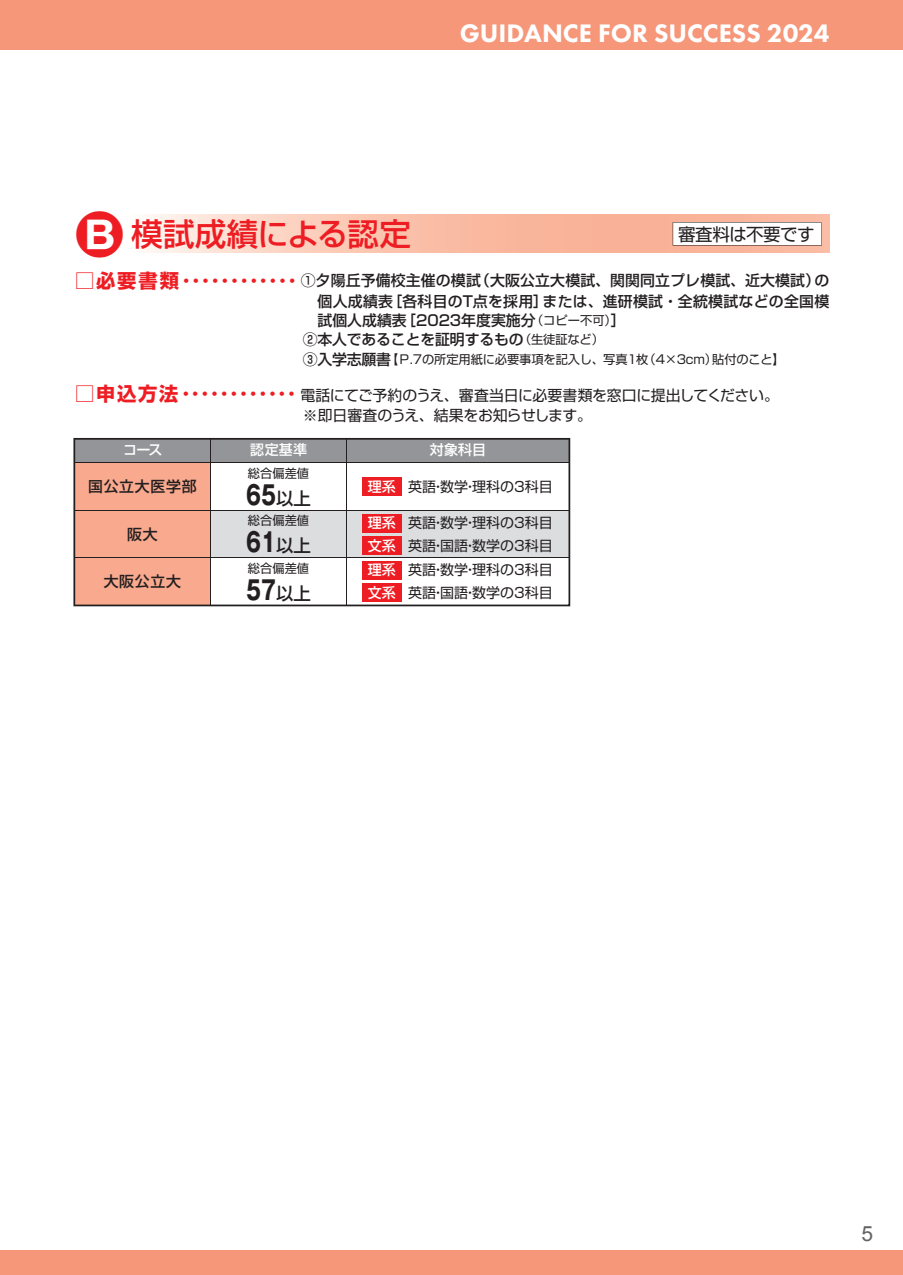
<style>
.page{position:relative;width:903px;height:1275px;background:#fff}
.page>*{position:absolute;margin:0;border:0;box-sizing:border-box;transform-origin:0 0}
.t1{font:31.5px "Shin Go Pro Medium 90 pv RKSJ H";letter-spacing:-.005em;color:#ee1d23}
.t2{font:800 26.25px "Futura PT";color:#fff}
.t3{font:26.25px "Gothic MB101 Pro Bold 90 pv RKSJ H";color:#231f20;scale:.75 1}
.t4{font:21px "Arial";color:#636366}
.t5{font:17.5px "Shin Go Pro Regular 90 pv RKSJ H";letter-spacing:-.03em;color:#231f20}
.t6{font:14.88px/21px "Shin Go Pro Medium 90 pv RKSJ H";letter-spacing:.01em;color:#231f20;text-align:right}
.t7{font:14.88px/19.2px "Shin Go Pro Regular 90 pv RKSJ H";letter-spacing:-.025em;color:#231f20}
.t8{font:14.88px/19.2px "Shin Go Pro Medium 90 pv RKSJ H";letter-spacing:-.01em;color:#231f20}
.t9{font:14.88px "Shin Go Pro Medium 90 pv RKSJ H";letter-spacing:.05em;color:#231f20}
.t10{font:14px/22.2px "Shin Go Pro Regular 90 pv RKSJ H";color:#231f20}
.t11{font:14px "Shin Go Pro Medium 90 pv RKSJ H";letter-spacing:.005em;color:#fff}
.t12{font:12.25px "Shin Go Pro Regular 90 pv RKSJ H";letter-spacing:-.005em;color:#231f20}
.s1{font-family:"Gothic MB101 Pro Bold 90 pv RKSJ H";font-size:49px}
.s2{font-family:"Shin Go Pro Bold 90 pv RKSJ H";font-size:19.25px;color:#ee1d23}
.s3{font-family:"Shin Go Pro Regular 90 pv RKSJ H";font-size:12.25px}
.s4{font-family:"Shin Go Pro Medium 90 pv RKSJ H";font-size:14.88px}
.s5{font-family:"Shin Go Pro Medium 90 pv RKSJ H";font-size:17.32px}
.s6{font-family:"Shin Go Pro Medium 90 pv RKSJ H";color:#fff}
</style>
<div class="page">
<div style="left:0;top:0;width:903px;height:50px;background:#f6977a"></div>
<div style="left:0;top:1250px;width:903px;height:25px;background:#f6977a"></div>
<svg style="left:673px;top:222px;width:149px;height:24px"></svg>
<svg style="left:73px;top:438px;width:497px;height:168px"></svg>
<hr style="left:74px;top:510px;width:496px;height:1px;background:#231f20">
<hr style="left:74px;top:558px;width:496px;height:1px;background:#231f20">
<hr style="left:74px;top:462px;width:496px;height:1px;background:#231f20">
<hr style="left:211px;top:439px;width:1px;height:166px;background:#231f20">
<hr style="left:346px;top:439px;width:1px;height:166px;background:#231f20">
<div style="left:363px;top:477px;width:39px;height:19px;background:#ee1d23"></div>
<div style="left:363px;top:514px;width:39px;height:18px;background:#ee1d23"></div>
<div style="left:363px;top:536px;width:39px;height:19px;background:#ee1d23"></div>
<div style="left:363px;top:561px;width:39px;height:18px;background:#ee1d23"></div>
<div style="left:363px;top:583px;width:39px;height:19px;background:#ee1d23"></div>
<h2 class="t2" style="left:460px;top:24px;width:371px">GUIDANCE FOR SUCCESS 2024</h2>
<h1 class="t1" style="left:75px;top:222px;width:337px"><span class="s1">B</span> 模試成績による認定</h1>
<p class="t5" style="left:678px;top:227px;width:138px">審査料は不要です</p>
<p class="t6" style="left:75px;top:272px;width:756px"><span class="s2">□必要書類････････････</span> ①夕陽丘予備校主催の模試（大阪公立大模試、関関同立プレ模試、近大模試）の個人成績表［各科目のT点を採用］または、進研模試・全統模試などの全国模</p>
<p class="t8" style="left:303px;top:313px;width:324px;text-indent:15px">試個人成績表［2023年度実施分<span class="s3">（コピー不可）</span>］<br>②本人であることを証明するもの<span class="s3">（生徒証など）</span></p>
<p class="t12" style="left:303px;top:354px;width:484px"><span class="s4">③入学志願書</span>【Ｐ.7の所定用紙に必要事項を記入し、写真1枚（4×3cm）貼付のこと】</p>
<p class="t7" style="left:303px;top:388px;width:478px;text-indent:-227px"><span class="s2">□申込方法････････････</span>電話にてご予約のうえ、審査当日に必要書類を窓口に提出してください。※即日審査のうえ、結果をお知らせします。</p>
<p class="t11" style="left:123px;top:444px;width:41px">コース</p>
<p class="t11" style="left:250px;top:444px;width:58px">認定基準</p>
<p class="t11" style="left:430px;top:444px;width:58px">対象科目</p>
<p class="t9" style="left:88px;top:481px;width:110px">国公立大医学部</p>
<p class="t6" style="left:127px;top:526px;width:32px">阪大</p>
<p class="t6" style="left:104px;top:573px;width:79px">大阪公立大</p>
<p class="t12" style="left:248px;top:469px;width:63px">総合偏差値</p>
<h2 class="t3" style="left:246px;top:485px;width:88px">65<span class="s5">以上</span></h2>
<p class="t12" style="left:248px;top:516px;width:63px">総合偏差値</p>
<h2 class="t3" style="left:246px;top:532px;width:88px">61<span class="s5">以上</span></h2>
<p class="t12" style="left:248px;top:564px;width:63px">総合偏差値</p>
<h2 class="t3" style="left:246px;top:580px;width:88px">57<span class="s5">以上</span></h2>
<p class="t10" style="left:368px;top:478px;width:186px"><span class="s6">理系</span> 英語・数学・理科の3科目</p>
<p class="t10" style="left:368px;top:514px;width:186px"><span class="s6">理系</span> 英語・数学・理科の3科目<span class="s6">文系</span> 英語・国語・数学の3科目</p>
<p class="t10" style="left:368px;top:561px;width:186px"><span class="s6">理系</span> 英語・数学・理科の3科目<span class="s6">文系</span> 英語・国語・数学の3科目</p>
<h3 class="t4" style="left:861px;top:1222px;width:13px">5</h3>
</div>
